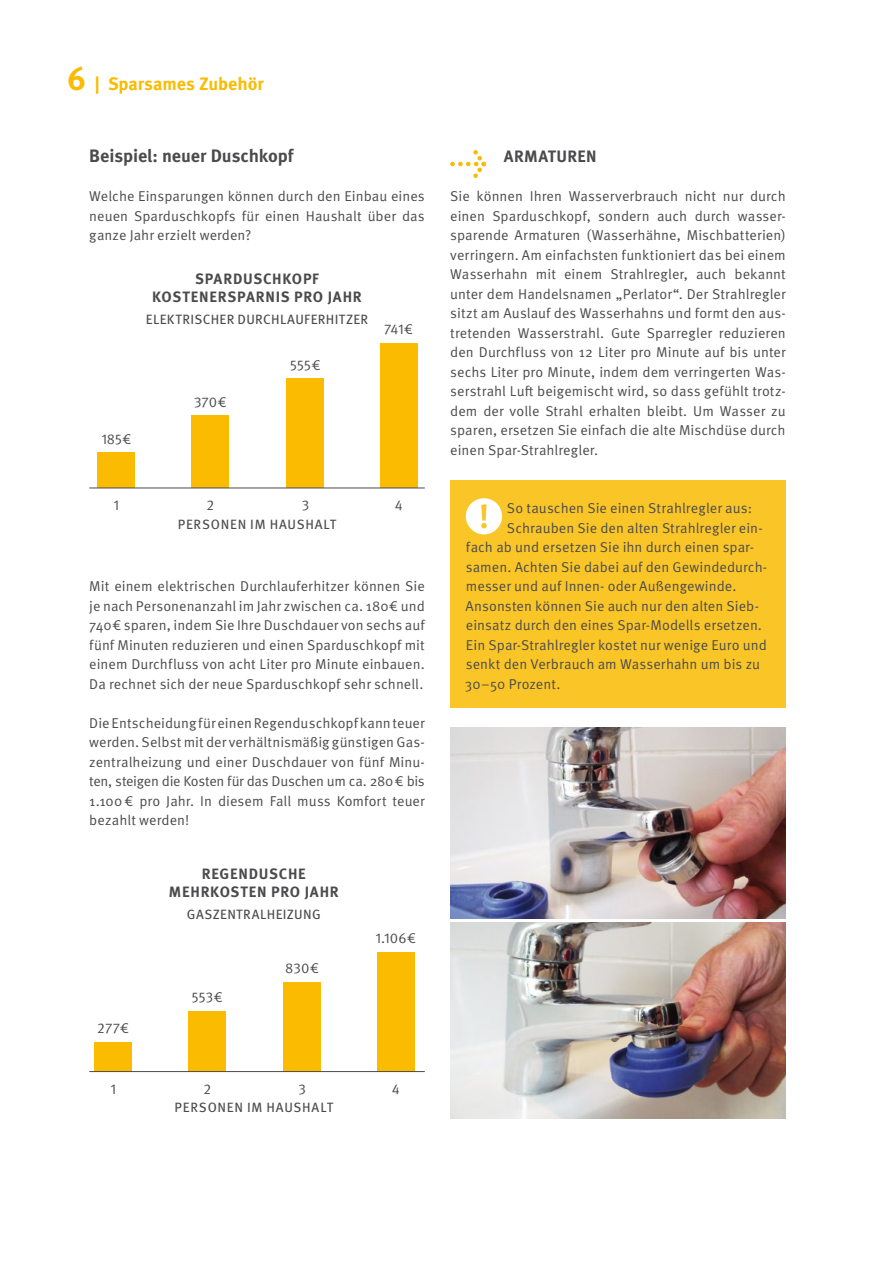
<style>
.page{position:relative;width:893px;height:1263px;background:#fff}
.page>*{position:absolute;margin:0;border:0;box-sizing:border-box;transform-origin:0 0}
.t1{font:700 18px "Meta OT";letter-spacing:-.005em;color:#4b4b4d}
.t2{font:700 18px "Meta OT";letter-spacing:-.005em;color:#fabb00}
.t3{font:700 16.5px "Meta OT";letter-spacing:.02em;color:#4b4b4d}
.t4{font:700 15px/18px "Meta OT";letter-spacing:.05em;color:#4b4b4d;text-align:center}
.t5{font:14.25px/19.5px "Meta OT Norm";color:#4b4b4d;text-align:justify}
.t6{font:13.5px "Meta OT";letter-spacing:.035em;color:#4b4b4d}
.t7{font:13.5px "Meta OT";letter-spacing:.055em;color:#4b4b4d}
.s1{font-size:33px}
</style>
<div class="page">
<svg style="left:450px;top:150px;width:36px;height:28px"></svg>
<img style="left:450px;top:728px;width:336px;height:190px">
<img style="left:450px;top:923px;width:336px;height:195px">
<div style="left:450px;top:480px;width:336px;height:228px;background:#fac527"></div>
<div style="left:98px;top:452px;width:37px;height:36px;background:#fabb00"></div>
<div style="left:192px;top:415px;width:37px;height:73px;background:#fabb00"></div>
<div style="left:287px;top:379px;width:37px;height:109px;background:#fabb00"></div>
<div style="left:380px;top:343px;width:38px;height:145px;background:#fabb00"></div>
<hr style="left:89px;top:488px;width:336px;height:1px;background:#4b4b4d">
<div style="left:94px;top:1042px;width:38px;height:29px;background:#fabb00"></div>
<div style="left:188px;top:1011px;width:38px;height:60px;background:#fabb00"></div>
<div style="left:283px;top:982px;width:38px;height:89px;background:#fabb00"></div>
<div style="left:377px;top:952px;width:38px;height:119px;background:#fabb00"></div>
<hr style="left:89px;top:1071px;width:336px;height:1px;background:#4b4b4d">
<p class="t2" style="left:67px;top:73px;width:198px"><span class="s1">6</span> | Sparsames Zubehör</p>
<p class="t1" style="left:89px;top:145px;width:206px">Beispiel: neuer Duschkopf</p>
<p class="t5" style="left:89px;top:187px;width:337px">Welche Einsparungen können durch den Einbau eines neuen Sparduschkopfs für einen Haushalt über das ganze Jahr erzielt werden?</p>
<p class="t5" style="left:101px;top:430px;width:32px">185€</p>
<p class="t4" style="left:152px;top:270px;width:211px">SPARDUSCHKOPF<br>KOSTENERSPARNIS PRO JAHR</p>
<p class="t6" style="left:146px;top:311px;width:224px">ELEKTRISCHER DURCHLAUFERHITZER</p>
<p class="t5" style="left:194px;top:393px;width:34px">370€</p>
<p class="t5" style="left:290px;top:355px;width:32px">555€</p>
<p class="t5" style="left:384px;top:320px;width:31px">741€</p>
<p class="t5" style="left:114px;top:496px;width:7px">1</p>
<p class="t5" style="left:207px;top:496px;width:9px">2</p>
<p class="t5" style="left:302px;top:496px;width:9px">3</p>
<p class="t7" style="left:178px;top:516px;width:160px">PERSONEN IM HAUSHALT</p>
<p class="t5" style="left:395px;top:496px;width:10px">4</p>
<p class="t5" style="left:89px;top:577px;width:337px">Mit einem elektrischen Durchlauferhitzer können Sie je nach Personenanzahl im Jahr zwischen ca. 180€ und 740€ sparen, indem Sie Ihre Duschdauer von sechs auf fünf Minuten reduzieren und einen Sparduschkopf mit einem Durchfluss von acht Liter pro Minute einbauen.<br>Da rechnet sich der neue Sparduschkopf sehr schnell.</p>
<p class="t5" style="left:89px;top:713px;width:337px">Die Entscheidung für einen Regenduschkopf kann teuer werden. Selbst mit der verhältnismäßig günstigen Gas&shy;zentralheizung und einer Duschdauer von fünf Minu&shy;ten, steigen die Kosten für das Duschen um ca. 280€ bis 1.100€ pro Jahr. In diesem Fall muss Komfort teuer bezahlt werden!</p>
<p class="t4" style="left:169px;top:864px;width:171px">REGENDUSCHE<br>MEHRKOSTEN PRO JAHR</p>
<p class="t6" style="left:187px;top:906px;width:135px">GASZENTRALHEIZUNG</p>
<p class="t5" style="left:97px;top:1018px;width:33px">277€</p>
<p class="t5" style="left:192px;top:988px;width:32px">553€</p>
<p class="t5" style="left:110px;top:1079px;width:7px">1</p>
<p class="t5" style="left:203px;top:1079px;width:9px">2</p>
<p class="t5" style="left:285px;top:958px;width:35px">830€</p>
<p class="t5" style="left:298px;top:1079px;width:9px">3</p>
<p class="t7" style="left:175px;top:1099px;width:160px">PERSONEN IM HAUSHALT</p>
<p class="t5" style="left:375px;top:929px;width:42px">1.106€</p>
<p class="t5" style="left:392px;top:1079px;width:10px">4</p>
<p class="t3" style="left:504px;top:146px;width:94px">ARMATUREN</p>
<p class="t5" style="left:450px;top:187px;width:337px">Sie können Ihren Wasserverbrauch nicht nur durch einen Sparduschkopf, sondern auch durch wasser&shy;sparende Armaturen (Wasserhähne, Mischbatterien) verringern. Am einfachsten funktioniert das bei einem Wasserhahn mit einem Strahlregler, auch bekannt unter dem Handelsnamen „Perlator“. Der Strahlregler sitzt am Auslauf des Wasserhahns und formt den aus&shy;tretenden Wasserstrahl. Gute Sparregler reduzieren den Durchfluss von 12 Liter pro Minute auf bis unter sechs Liter pro Minute, indem dem verringerten Was&shy;serstrahl Luft beigemischt wird, so dass gefühlt trotz&shy;dem der volle Strahl erhalten bleibt. Um Wasser zu sparen, ersetzen Sie einfach die alte Mischdüse durch einen Spar-Strahlregler.</p>
<p class="t5" style="left:507px;top:499px;width:247px">So tauschen Sie einen Strahlregler aus:</p>
<p class="t5" style="left:507px;top:518px;width:257px">Schrauben Sie den alten Strahlregler ein-</p>
<p class="t5" style="left:466px;top:538px;width:290px">fach ab und ersetzen Sie ihn durch einen spar-</p>
<p class="t5" style="left:466px;top:557px;width:301px">samen. Achten Sie dabei auf den Gewindedurch-</p>
<p class="t5" style="left:466px;top:577px;width:272px">messer und auf Innen- oder Außengewinde.</p>
<p class="t5" style="left:466px;top:596px;width:295px">Ansonsten können Sie auch nur den alten Sieb-</p>
<p class="t5" style="left:466px;top:616px;width:298px">einsatz durch den eines Spar-Modells ersetzen.</p>
<p class="t5" style="left:466px;top:635px;width:302px">Ein Spar-Strahlregler kostet nur wenige Euro und</p>
<p class="t5" style="left:466px;top:655px;width:296px">senkt den Verbrauch am Wasserhahn um bis zu</p>
<p class="t5" style="left:465px;top:674px;width:97px">30–50 Prozent.</p>
</div>
